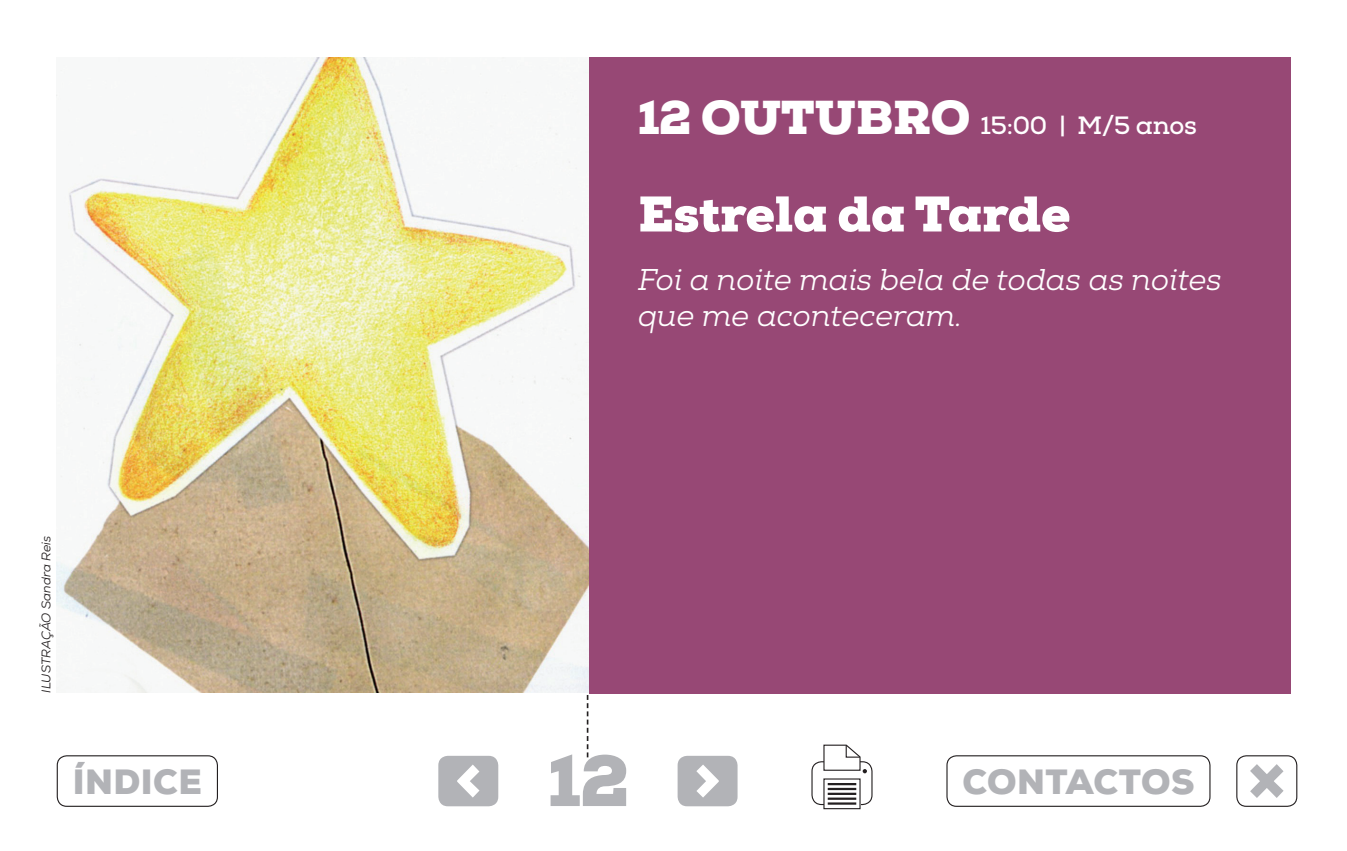
<style>
.page{position:relative;width:1347px;height:851px;background:#fff}
.page>*{position:absolute;margin:0;border:0;box-sizing:border-box;transform-origin:0 0}
.t1{font:900 72.5px "Nexa Slab";color:#b2b3b7}
.t2{font:900 50px "Nexa Slab";color:#fff}
.t3{font:900 35px "Nexa";letter-spacing:.015em;color:#b2b3b7}
.t4{font:italic 30px/36px "Nexa Slab";color:#fff}
.t5{font:700 25px "Nexa Slab";letter-spacing:-.01em;color:#fff}
.t6{font:italic 12.5px "Nexa";color:#231f20}
.s1{font-weight:900;font-size:47.5px}
</style>
<div class="page">
<img style="left:57px;top:57px;width:532px;height:635px">
<div style="left:589px;top:57px;width:701px;height:636px;background:#974875"></div>
<svg style="left:587px;top:695px;width:1px;height:62px"></svg>
<div style="left:811px;top:761px;width:61px;height:44px;border:1px solid #231f20;border-radius:10px"></div>
<svg style="left:825px;top:783px;width:33px;height:22px"></svg>
<div style="left:823px;top:778px;width:37px;height:31px;border:1px solid #231f20"></div>
<svg style="left:823px;top:744px;width:44px;height:29px"></svg>
<hr style="left:829px;top:782px;width:26px;height:3px;background:#231f20">
<hr style="left:829px;top:792px;width:26px;height:2px;background:#231f20">
<hr style="left:829px;top:787px;width:26px;height:3px;background:#231f20">
<hr style="left:829px;top:797px;width:26px;height:2px;background:#231f20">
<hr style="left:829px;top:802px;width:26px;height:2px;background:#231f20">
<div style="left:677px;top:755px;width:60px;height:51px;background:#b2b3b7;border-radius:10px"></div>
<svg style="left:696px;top:765px;width:23px;height:32px"></svg>
<div style="left:946px;top:755px;width:264px;height:51px;border:1px solid #231f20;border-radius:10px"></div>
<div style="left:57px;top:755px;width:161px;height:51px;border:1px solid #231f20;border-radius:10px"></div>
<svg style="left:1250px;top:764px;width:33px;height:33px"></svg>
<div style="left:1236px;top:755px;width:61px;height:51px;border:1px solid #231f20;border-radius:10px"></div>
<div style="left:438px;top:755px;width:60px;height:51px;background:#b2b3b7;border-radius:10px"></div>
<svg style="left:457px;top:764px;width:22px;height:33px"></svg>
<p class="t5" style="left:638px;top:110px;width:560px"><span class="s1">12 OUTUBRO</span> 15:00 | M/5 anos</p>
<p class="t2" style="left:638px;top:182px;width:434px">Estrela da Tarde</p>
<p class="t4" style="left:638px;top:262px;width:585px">Foi a noite mais bela de todas as noites que me aconteceram.</p>
<p class="t6" style="left:38px;top:692px;width:158px;rotate:-90deg">ILUSTRAÇÃO Sandra Reis</p>
<p class="t1" style="left:548px;top:734px;width:83px">12</p>
<p class="t3" style="left:73px;top:759px;width:131px">ÍNDICE</p>
<p class="t3" style="left:962px;top:759px;width:233px">CONTACTOS</p>
</div>
